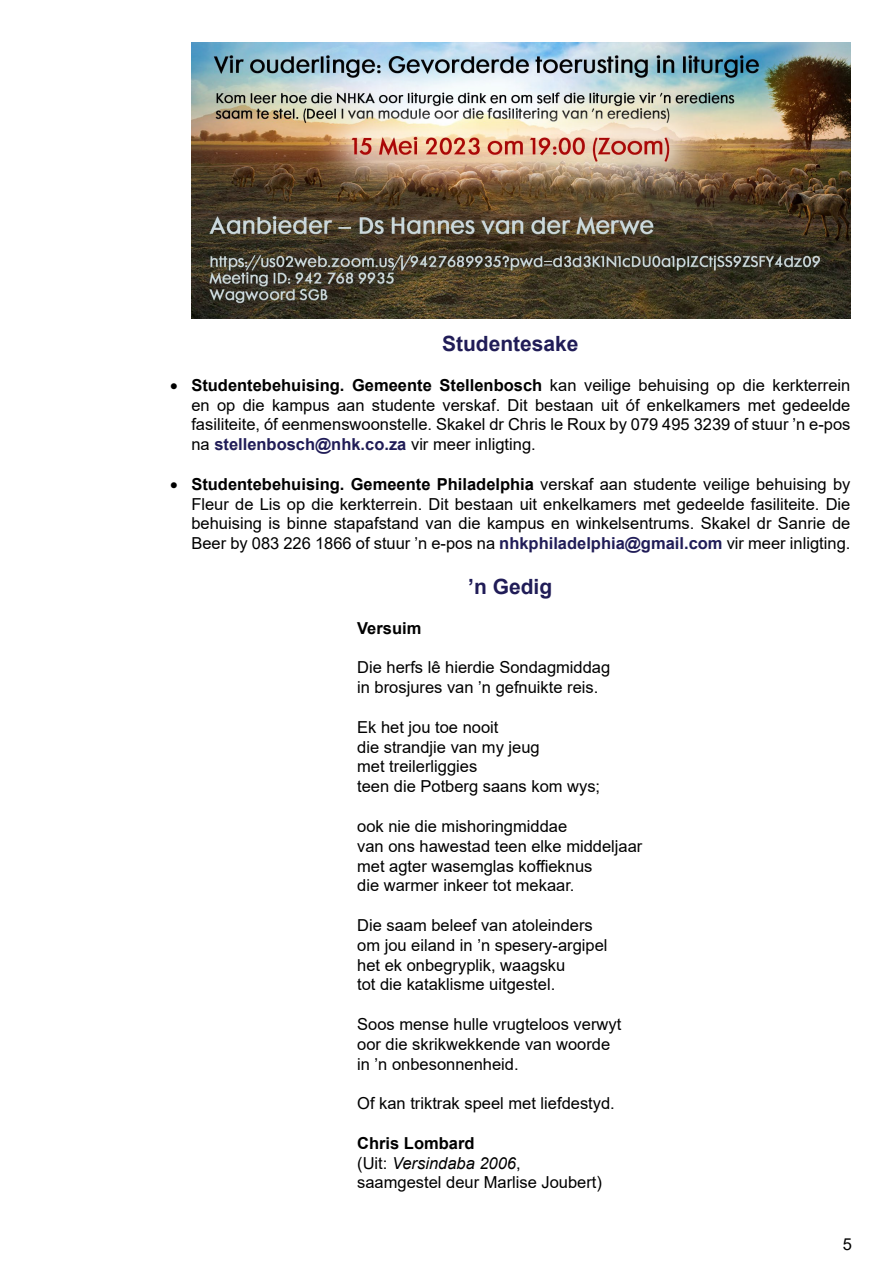
<style>
.page{position:relative;width:893px;height:1263px;background:#fff}
.page>*{position:absolute;margin:0;border:0;box-sizing:border-box;transform-origin:0 0}
.t1{font:700 21px "Arial";color:#201c57}
.t2{font:16.5px/19.8px "Arial";color:#000}
.t3{font:700 16.5px "Arial";color:#000}
.s1{font-weight:700}
.s2{font-weight:700;color:#201c57}
.s3{font-style:italic}
</style>
<div class="page">
<img style="left:191px;top:43px;width:659px;height:276px">
<p class="t1" style="left:442px;top:329px;width:138px">Studentesake</p>
<p class="t2" style="left:191px;top:375px;width:661px;text-align:justify;text-indent:-21px">• <span class="s1">Studentebehuising. Gemeente Stellenbosch</span> kan veilige behuising op die kerkterrein en op die kampus aan studente verskaf. Dit bestaan uit óf enkelkamers met gedeelde fasiliteite, óf eenmenswoonstelle. Skakel dr Chris le Roux by 079 495 3239 of stuur ’n e-pos na <span class="s2">stellenbosch@nhk.co.za</span> vir meer inligting.</p>
<p class="t2" style="left:191px;top:474px;width:661px;text-align:justify;text-indent:-21px">• <span class="s1">Studentebehuising. Gemeente Philadelphia</span> verskaf aan studente veilige behuising by Fleur de Lis op die kerkterrein. Dit bestaan uit enkelkamers met gedeelde fasiliteite. Die behuising is binne stapafstand van die kampus en winkelsentrums. Skakel dr Sanrie de Beer by 083 226 1866 of stuur ’n e-pos na <span class="s2">nhkphiladelphia@gmail.com</span> vir meer inligting.</p>
<p class="t1" style="left:468px;top:572px;width:86px">’n Gedig</p>
<p class="t3" style="left:357px;top:616px;width:66px">Versuim</p>
<p class="t2" style="left:357px;top:658px;width:255px">Die herfs lê hierdie Sondagmiddag in brosjures van ’n gefnuikte reis.</p>
<p class="t2" style="left:357px;top:717px;width:245px">Ek het jou toe nooit<br>die strandjie van my jeug<br>met treilerliggies<br>teen die Potberg saans kom wys;</p>
<p class="t2" style="left:357px;top:816px;width:287px">ook nie die mishoringmiddae<br>van ons hawestad teen elke middeljaar met agter wasemglas koffieknus<br>die warmer inkeer tot mekaar.</p>
<p class="t2" style="left:357px;top:915px;width:252px">Die saam beleef van atoleinders om jou eiland in ’n spesery-argipel het ek onbegryplik, waagsku<br>tot die kataklisme uitgestel.</p>
<p class="t2" style="left:357px;top:1014px;width:266px">Soos mense hulle vrugteloos verwyt oor die skrikwekkende van woorde in ’n onbesonnenheid.</p>
<p class="t2" style="left:357px;top:1093px;width:259px">Of kan triktrak speel met liefdestyd.</p>
<p class="t2" style="left:357px;top:1133px;width:246px"><span class="s1">Chris Lombard<br></span>(Uit: <span class="s3">Versindaba 2006</span>, saamgestel deur Marlise Joubert)</p>
<p class="t2" style="left:843px;top:1234px;width:11px">5</p>
</div>
